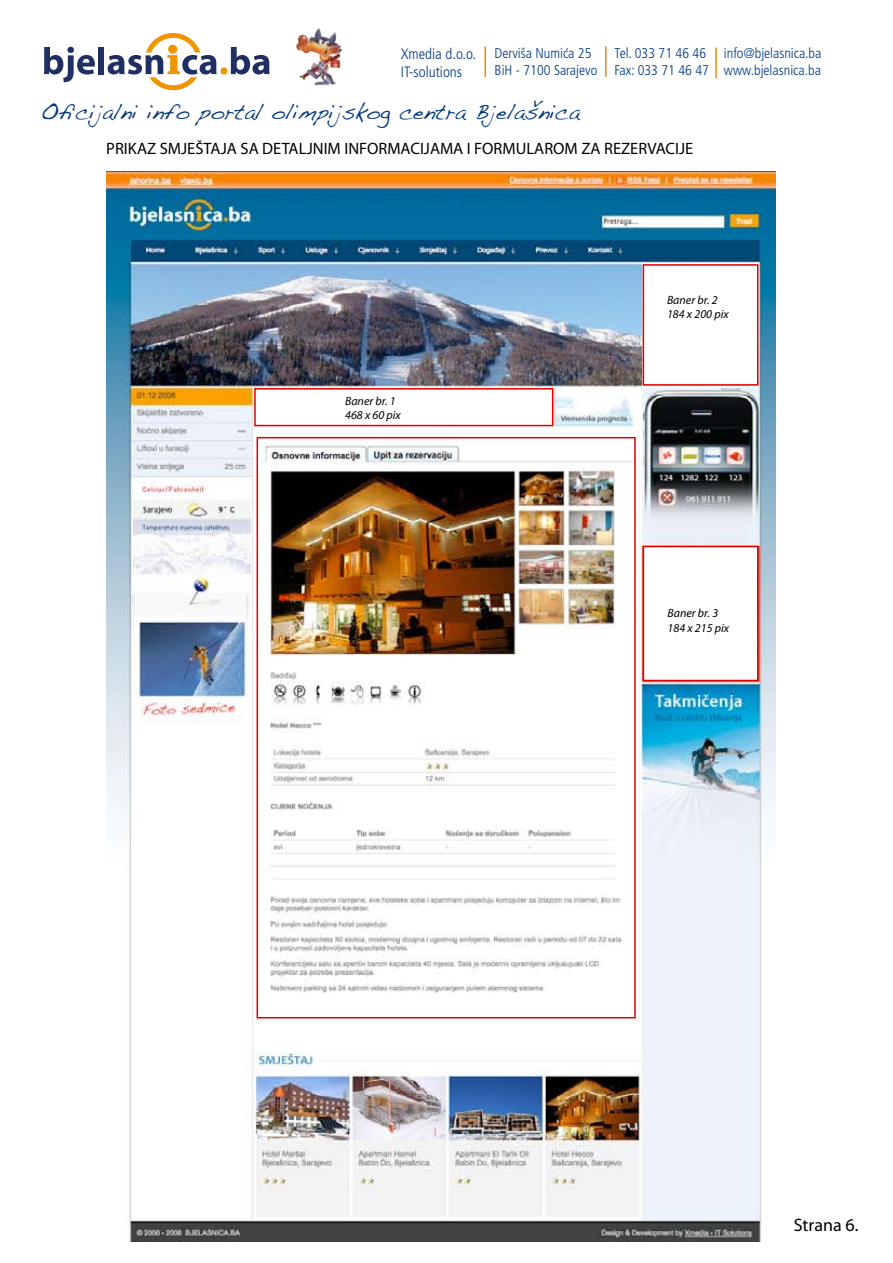
<style>
.page{position:relative;width:893px;height:1263px;background:#fff}
.page>*{position:absolute;margin:0;border:0;box-sizing:border-box;transform-origin:0 0}
.t1{font:21.9px "Handwriting Dakota";color:#003882}
.t2{font:18px "Myriad Pro";color:#000}
.t3{font:16.5px "Myriad Pro";color:#000}
.t4{font:300 condensed 15px/18px "Frutiger";color:#003882}
.t5{font:300 condensed 14.1px/17px "Frutiger";color:#003882}
.t6{font:italic 12px/14.4px "Myriad Pro";color:#000}
</style>
<div class="page">
<img style="left:106px;top:171px;width:669px;height:1070px">
<svg style="left:44px;top:47px;width:51px;height:35px"></svg>
<div style="left:98px;top:47px;width:6px;height:27px;background:#1f2f64"></div>
<svg style="left:108px;top:33px;width:109px;height:57px"></svg>
<div style="left:221px;top:67px;width:6px;height:8px;background:#f29400;border-radius:50%"></div>
<svg style="left:231px;top:47px;width:39px;height:28px"></svg>
<img style="left:296px;top:28px;width:47px;height:58px">
<hr style="left:605px;top:46px;width:2px;height:31px;background:#f18e00">
<hr style="left:484px;top:46px;width:2px;height:31px;background:#f18e00">
<hr style="left:715px;top:47px;width:2px;height:31px;background:#f18e00">
<div style="left:254px;top:388px;width:299px;height:38px;background:#fff;border:2px solid #de0000"></div>
<div style="left:257px;top:437px;width:379px;height:581px;border:2px solid #de0000"></div>
<div style="left:643px;top:264px;width:115px;height:122px;background:#fff;border:2px solid #de0000"></div>
<div style="left:643px;top:546px;width:115px;height:135px;background:#fff;border:2px solid #de0000"></div>
<p class="t4" style="left:401px;top:45px;width:77px">Xmedia d.o.o.<br>IT-solutions</p>
<p class="t5" style="left:495px;top:45px;width:104px">Derviša Numica 25<br>BiH - 7100 Sarajevo</p>
<p class="t5" style="left:614px;top:45px;width:96px">Tel. 033 71 46 46<br>Fax: 033 71 46 47</p>
<p class="t5" style="left:724px;top:45px;width:99px">info@bjelasnica.ba www.bjelasnica.ba</p>
<h1 class="t1" style="left:41px;top:99px;width:540px">Oficijalni info portal olimpijskog centra Bjelašnica</h1>
<p class="t3" style="left:106px;top:138px;width:589px">PRIKAZ SMJEŠTAJA SA DETALJNIM INFORMACIJAMA I FORMULAROM ZA REZERVACIJE</p>
<p class="t6" style="left:345px;top:394px;width:57px">Baner br. 1<br>468 x 60 pix</p>
<p class="t6" style="left:667px;top:293px;width:63px">Baner br. 2<br>184 x 200 pix</p>
<p class="t6" style="left:668px;top:606px;width:63px">Baner br. 3<br>184 x 215 pix</p>
<p class="t2" style="left:794px;top:1214px;width:66px">Strana 6.</p>
</div>
